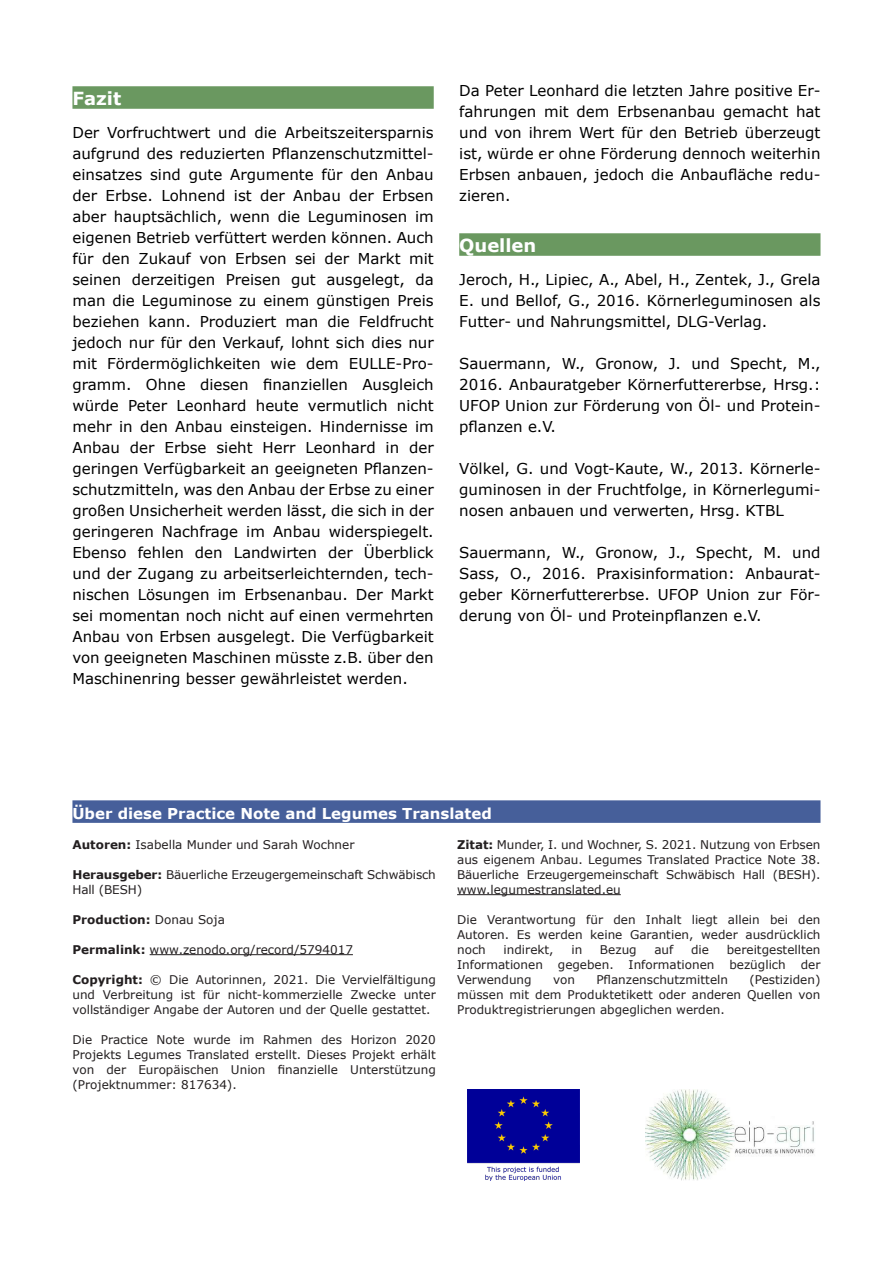
<style>
.page{position:relative;width:893px;height:1263px;background:#fff}
.page>*{position:absolute;margin:0;border:0;box-sizing:border-box;transform-origin:0 0}
.body_HL_white_green{font:700 18px "Verdana";color:#fff}
.body_text{font:15px/21px "Verdana";color:#000;text-align:justify}
.Absatzformat_1{font:700 15px "Verdana";color:#fff}
.imprint_body_text{font:12px/15px "Verdana";color:#231f20;text-align:justify}
.imprint_body_text-2{font:700 12px "Verdana";color:#231f20}
.s1{font-weight:700}
.s2{font-weight:400}
</style>
<div class="page">
<div style="left:72px;top:800px;width:748px;height:23px;background:#465f9a"></div>
<hr style="left:150px;top:954px;width:203px;height:1px;background:#231f20">
<hr style="left:457px;top:894px;width:164px;height:1px;background:#231f20">
<img style="left:468px;top:1089px;width:111px;height:91px">
<img style="left:646px;top:1089px;width:168px;height:91px">
<div style="left:72px;top:86px;width:362px;height:23px;background:#6a9860"></div>
<div style="left:459px;top:233px;width:361px;height:23px;background:#6a9860"></div>
<p class="body_HL_white_green" style="left:72px;top:87px;width:50px">Fazit</p>
<p class="body_text" style="left:72px;top:122px;width:363px">Der Vorfruchtwert und die Arbeitszeitersparnis aufgrund des reduzierten Pflanzenschutzmittel&shy;einsatzes sind gute Argumente für den Anbau der Erbse. Lohnend ist der Anbau der Erbsen aber hauptsächlich, wenn die Leguminosen im eigenen Betrieb verfüttert werden können. Auch für den Zukauf von Erbsen sei der Markt mit seinen derzeitigen Preisen gut ausgelegt, da man die Leguminose zu einem günstigen Preis beziehen kann. Produziert man die Feldfrucht jedoch nur für den Verkauf, lohnt sich dies nur mit Fördermöglichkeiten wie dem EULLE-Pro&shy;gramm. Ohne diesen finanziellen Ausgleich würde Peter Leonhard heute vermutlich nicht mehr in den Anbau einsteigen. Hindernisse im Anbau der Erbse sieht Herr Leonhard in der geringen Verfügbarkeit an geeigneten Pflanzen&shy;schutzmitteln, was den Anbau der Erbse zu einer großen Unsicherheit werden lässt, die sich in der geringeren Nachfrage im Anbau widerspiegelt.<br>Ebenso fehlen den Landwirten der Überblick und der Zugang zu arbeitserleichternden, tech&shy;nischen Lösungen im Erbsenanbau. Der Markt sei momentan noch nicht auf einen vermehrten Anbau von Erbsen ausgelegt. Die Verfügbarkeit von geeigneten Maschinen müsste z.B. über den Maschinenring besser gewährleistet werden.</p>
<p class="body_text" style="left:459px;top:80px;width:363px">Da Peter Leonhard die letzten Jahre positive Er&shy;fahrungen mit dem Erbsenanbau gemacht hat und von ihrem Wert für den Betrieb überzeugt ist, würde er ohne Förderung dennoch weiterhin Erbsen anbauen, jedoch die Anbaufläche redu&shy;zieren.</p>
<p class="body_HL_white_green" style="left:459px;top:234px;width:79px">Quellen</p>
<p class="body_text" style="left:459px;top:269px;width:363px">Jeroch, H., Lipiec, A., Abel, H., Zentek, J., Grela E. und Bellof, G., 2016. Körnerleguminosen als Futter- und Nahrungsmittel, DLG-Verlag.</p>
<p class="body_text" style="left:459px;top:353px;width:363px">Sauermann, W., Gronow, J. und Specht, M., 2016. Anbauratgeber Körnerfuttererbse, Hrsg.:<br>UFOP Union zur Förderung von Öl- und Protein&shy;pflanzen e.V.</p>
<p class="body_text" style="left:459px;top:458px;width:363px">Völkel, G. und Vogt-Kaute, W., 2013. Körnerle&shy;guminosen in der Fruchtfolge, in Körnerlegumi&shy;nosen anbauen und verwerten, Hrsg. KTBL</p>
<p class="body_text" style="left:459px;top:542px;width:363px">Sauermann, W., Gronow, J., Specht, M. und Sass, O., 2016. Praxisinformation: Anbaurat&shy;geber Körnerfuttererbse. UFOP Union zur För&shy;derung von Öl- und Proteinpflanzen e.V.</p>
<p class="Absatzformat_1" style="left:72px;top:804px;width:421px">Über diese Practice Note and Legumes Translated</p>
<p class="imprint_body_text" style="left:72px;top:837px;width:284px"><span class="s1">Autoren:</span> Isabella Munder und Sarah Wochner</p>
<p class="imprint_body_text" style="left:72px;top:867px;width:365px"><span class="s1">Herausgeber:</span> Bäuerliche Erzeugergemeinschaft Schwäbisch<br>Hall (BESH)</p>
<p class="imprint_body_text-2" style="left:72px;top:911px;width:154px">Production: <span class="s2">Donau Soja</span></p>
<p class="imprint_body_text" style="left:72px;top:942px;width:282px"><span class="s1">Permalink:</span> www.zenodo.org/record/5794017</p>
<p class="imprint_body_text" style="left:72px;top:972px;width:365px"><span class="s1">Copyright:</span> © Die Autorinnen, 2021. Die Vervielfältigung und Verbreitung ist für nicht-kommerzielle Zwecke unter vollständiger Angabe der Autoren und der Quelle gestattet.</p>
<p class="imprint_body_text" style="left:72px;top:1032px;width:365px">Die Practice Note wurde im Rahmen des Horizon 2020<br>Projekts Legumes Translated erstellt. Dieses Projekt erhält von der Europäischen Union finanzielle Unterstützung (Projektnummer: 817634).</p>
<p class="imprint_body_text" style="left:457px;top:837px;width:365px"><span class="s1">Zitat:</span> Munder, I. und Wochner, S. 2021. Nutzung von Erbsen aus eigenem Anbau. Legumes Translated Practice Note 38.<br>Bäuerliche Erzeugergemeinschaft Schwäbisch Hall (BESH). www.legumestranslated.eu</p>
<p class="imprint_body_text" style="left:457px;top:912px;width:365px">Die Verantwortung für den Inhalt liegt allein bei den Autoren. Es werden keine Garantien, weder ausdrücklich noch</p>
<p class="imprint_body_text" style="left:504px;top:942px;width:52px">indirekt,</p>
<p class="imprint_body_text" style="left:571px;top:942px;width:12px">in</p>
<p class="imprint_body_text" style="left:600px;top:942px;width:38px">Bezug</p>
<p class="imprint_body_text" style="left:654px;top:942px;width:21px">auf</p>
<p class="imprint_body_text" style="left:691px;top:942px;width:19px">die</p>
<p class="imprint_body_text" style="left:457px;top:942px;width:365px;text-indent:270px">bereitgestellten Informationen gegeben. Informationen bezüglich der Verwendung</p>
<p class="imprint_body_text" style="left:553px;top:972px;width:23px">von</p>
<p class="imprint_body_text" style="left:596px;top:972px;width:133px">Pflanzenschutzmitteln</p>
<p class="imprint_body_text" style="left:457px;top:972px;width:365px;text-indent:292px">(Pestiziden) müssen mit dem Produktetikett oder anderen Quellen von Produktregistrierungen abgeglichen werden.</p>
</div>
